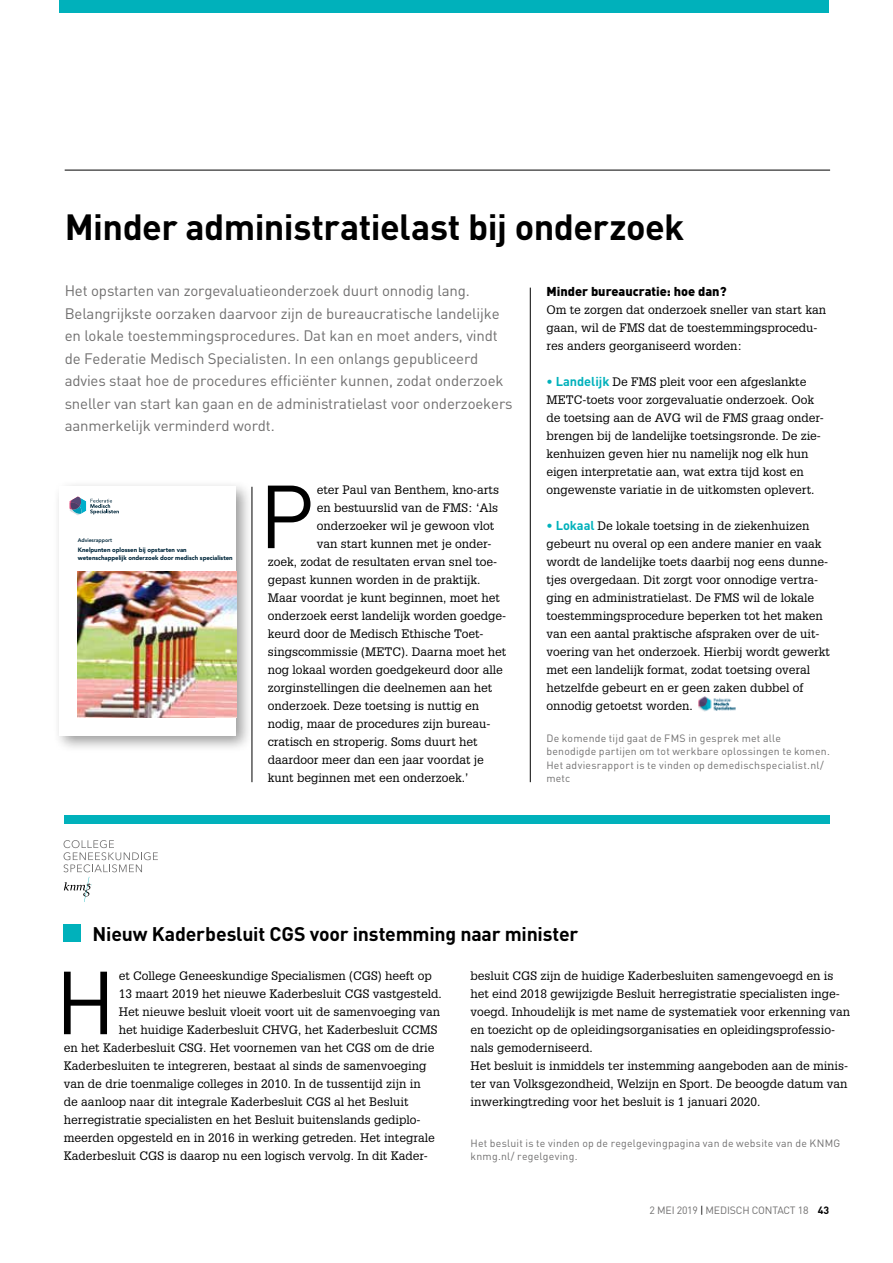
<style>
.page{position:relative;width:893px;height:1263px;background:#fff}
.page>*{position:absolute;margin:0;border:0;box-sizing:border-box;transform-origin:0 0}
.t1{font:87.9px "DINOT";color:#000}
.t2{font:700 36px "DINOT";letter-spacing:-.015em;color:#000}
.t3{font:700 19.5px "DINOT";letter-spacing:-.01em;color:#000}
.t4{font:15px/22.5px "DINOT";letter-spacing:-.01em;color:#706f6f}
.t5{font:900 12.75px "DINOT";color:#000}
.t6{font:12px/18px "Glypha LT Std";color:#000}
.t7{font:10.5px/13.5px "DINOT";letter-spacing:.02em;color:#706f6f}
.t8{font:10.5px "DINOT";letter-spacing:-.015em;color:#706f6f}
.t9{font:900 6.15px/7.9px "Avenir LT Std";letter-spacing:-.005em;color:#00273b}
.t10{font:800 5.25px "Avenir LT Std";letter-spacing:-.005em;color:#00273b}
.s1{font-family:"DINOT";font-weight:700;font-size:12.75px;color:#00b1bb}
.s2{color:#000}
.s3{font-weight:700;color:#000}
</style>
<div class="page">
<div style="left:60px;top:0;width:769px;height:13px;background:#00b1bb"></div>
<hr style="left:65px;top:170px;width:765px;height:1px;background:#000">
<div style="left:53px;top:480px;width:200px;height:273px;background:#000;opacity:.4"></div>
<div style="left:60px;top:487px;width:176px;height:249px;background:#fff"></div>
<svg style="left:70px;top:496px;width:49px;height:19px"></svg>
<img style="left:78px;top:571px;width:158px;height:146px">
<img style="left:698px;top:696px;width:38px;height:16px">
<div style="left:63px;top:924px;width:17px;height:17px;background:#00b1bb"></div>
<div style="left:64px;top:815px;width:765px;height:9px;background:#00b1bb"></div>
<svg style="left:63px;top:840px;width:95px;height:62px"></svg>
<hr style="left:530px;top:288px;width:1px;height:494px;background:#000">
<hr style="left:252px;top:487px;width:1px;height:295px;background:#000">
<h2 class="t2" style="left:65px;top:204px;width:621px">Minder administratielast bij onderzoek</h2>
<p class="t4" style="left:65px;top:279px;width:449px">Het opstarten van zorgevaluatieonderzoek duurt onnodig lang.<br>Belangrijkste oorzaken daarvoor zijn de bureaucratische landelijke en lokale toestemmingsprocedures. Dat kan en moet anders, vindt de Federatie Medisch Specialisten. In een onlangs gepubliceerd advies staat hoe de procedures efficiënter kunnen, zodat onderzoek sneller van start kan gaan en de administratielast voor onderzoekers aanmerkelijk verminderd wordt.</p>
<p class="t10" style="left:78px;top:537px;width:36px">Adviesrapport</p>
<p class="t9" style="left:78px;top:546px;width:156px">Knelpunten oplossen bij opstarten van wetenschappelijk onderzoek door medisch specialisten</p>
<h1 class="t1" style="left:259px;top:461px;width:57px">P</h1>
<p class="t6" style="left:317px;top:481px;width:184px">eter Paul van Benthem, kno-arts</p>
<p class="t6" style="left:317px;top:499px;width:183px">en bestuurslid van de FMS: ‘Als</p>
<p class="t6" style="left:317px;top:517px;width:179px">onderzoeker wil je gewoon vlot</p>
<p class="t6" style="left:317px;top:535px;width:176px">van start kunnen met je onder-</p>
<p class="t6" style="left:268px;top:553px;width:231px">zoek, zodat de resultaten ervan snel toe-</p>
<p class="t6" style="left:268px;top:571px;width:214px">gepast kunnen worden in de praktijk.</p>
<p class="t6" style="left:268px;top:589px;width:234px">Maar voordat je kunt beginnen, moet het</p>
<p class="t6" style="left:268px;top:607px;width:240px">onderzoek eerst landelijk worden goedge-</p>
<p class="t6" style="left:268px;top:625px;width:217px">keurd door de Medisch Ethische Toet-</p>
<p class="t6" style="left:268px;top:643px;width:240px">singscommissie (METC). Daarna moet het</p>
<p class="t6" style="left:268px;top:661px;width:236px">nog lokaal worden goedgekeurd door alle</p>
<p class="t6" style="left:268px;top:679px;width:226px">zorginstellingen die deelnemen aan het</p>
<p class="t6" style="left:268px;top:697px;width:213px">onderzoek. Deze toetsing is nuttig en</p>
<p class="t6" style="left:268px;top:715px;width:224px">nodig, maar de procedures zijn bureau-</p>
<p class="t6" style="left:268px;top:733px;width:211px">cratisch en stroperig. Soms duurt het</p>
<p class="t6" style="left:268px;top:751px;width:217px">daardoor meer dan een jaar voordat je</p>
<p class="t6" style="left:268px;top:769px;width:202px">kunt beginnen met een onderzoek.’</p>
<p class="t5" style="left:546px;top:283px;width:182px">Minder bureaucratie: hoe dan?</p>
<p class="t6" style="left:546px;top:301px;width:281px">Om te zorgen dat onderzoek sneller van start kan gaan, wil de FMS dat de toestemmingsprocedu&shy;res anders georganiseerd worden:</p>
<p class="t6" style="left:546px;top:373px;width:279px"><span class="s1">• Landelijk</span> De FMS pleit voor een afgeslankte METC-toets voor zorgevaluatie onderzoek. Ook de toetsing aan de AVG wil de FMS graag onder&shy;brengen bij de landelijke toetsingsronde. De zie&shy;kenhuizen geven hier nu namelijk nog elk hun eigen interpretatie aan, wat extra tijd kost en ongewenste variatie in de uitkomsten oplevert.</p>
<p class="t6" style="left:546px;top:517px;width:285px"><span class="s1">• Lokaal</span> De lokale toetsing in de ziekenhuizen gebeurt nu overal op een andere manier en vaak wordt de landelijke toets daarbij nog eens dunne&shy;tjes overgedaan. Dit zorgt voor onnodige vertra&shy;ging en administratielast. De FMS wil de lokale toestemmingsprocedure beperken tot het maken van een aantal praktische afspraken over de uit&shy;voering van het onderzoek. Hierbij wordt gewerkt met een landelijk format, zodat toetsing overal hetzelfde gebeurt en er geen zaken dubbel of onnodig getoetst worden.</p>
<p class="t7" style="left:546px;top:731px;width:285px">De komende tijd gaat de FMS in gesprek met alle benodigde partijen om tot werkbare oplossingen te komen.<br>Het adviesrapport is te vinden op demedischspecialist.nl/ metc</p>
<h3 class="t3" style="left:93px;top:921px;width:487px">Nieuw Kaderbesluit CGS voor instemming naar minister</h3>
<h1 class="t1" style="left:55px;top:947px;width:63px">H</h1>
<p class="t6" style="left:119px;top:967px;width:314px">et College Geneeskundige Specialismen (CGS) heeft op</p>
<p class="t6" style="left:119px;top:985px;width:324px">13 maart 2019 het nieuwe Kaderbesluit CGS vastgesteld.</p>
<p class="t6" style="left:119px;top:1003px;width:323px">Het nieuwe besluit vloeit voort uit de samenvoeging van</p>
<p class="t6" style="left:119px;top:1021px;width:320px">het huidige Kaderbesluit CHVG, het Kaderbesluit CCMS</p>
<p class="t6" style="left:64px;top:1039px;width:372px">en het Kaderbesluit CSG. Het voornemen van het CGS om de drie</p>
<p class="t6" style="left:64px;top:1057px;width:364px">Kaderbesluiten te integreren, bestaat al sinds de samenvoeging</p>
<p class="t6" style="left:64px;top:1075px;width:358px">van de drie toenmalige colleges in 2010. In de tussentijd zijn in</p>
<p class="t6" style="left:64px;top:1093px;width:346px">de aanloop naar dit integrale Kaderbesluit CGS al het Besluit</p>
<p class="t6" style="left:64px;top:1111px;width:358px">herregistratie specialisten en het Besluit buitenslands gediplo-</p>
<p class="t6" style="left:64px;top:1129px;width:372px">meerden opgesteld en in 2016 in werking getreden. Het integrale</p>
<p class="t6" style="left:64px;top:1147px;width:364px">Kaderbesluit CGS is daarop nu een logisch vervolg. In dit Kader-</p>
<p class="t6" style="left:470px;top:967px;width:381px">besluit CGS zijn de huidige Kaderbesluiten samengevoegd en is het eind 2018 gewijzigde Besluit herregistratie specialisten inge&shy;voegd. Inhoudelijk is met name de systematiek voor erkenning van en toezicht op de opleidingsorganisaties en opleidingsprofessio&shy;nals gemoderniseerd.<br>Het besluit is inmiddels ter instemming aangeboden aan de minis&shy;ter van Volksgezondheid, Welzijn en Sport. De beoogde datum van inwerkingtreding voor het besluit is 1 januari 2020.</p>
<p class="t7" style="left:470px;top:1136px;width:371px">Het besluit is te vinden op de regelgevingpagina van de website van de KNMG knmg.nl/ regelgeving.</p>
<p class="t8" style="left:649px;top:1203px;width:181px">2 MEI 2019 <span class="s2">|</span> MEDISCH CONTACT 18 <span class="s3">43</span></p>
</div>
